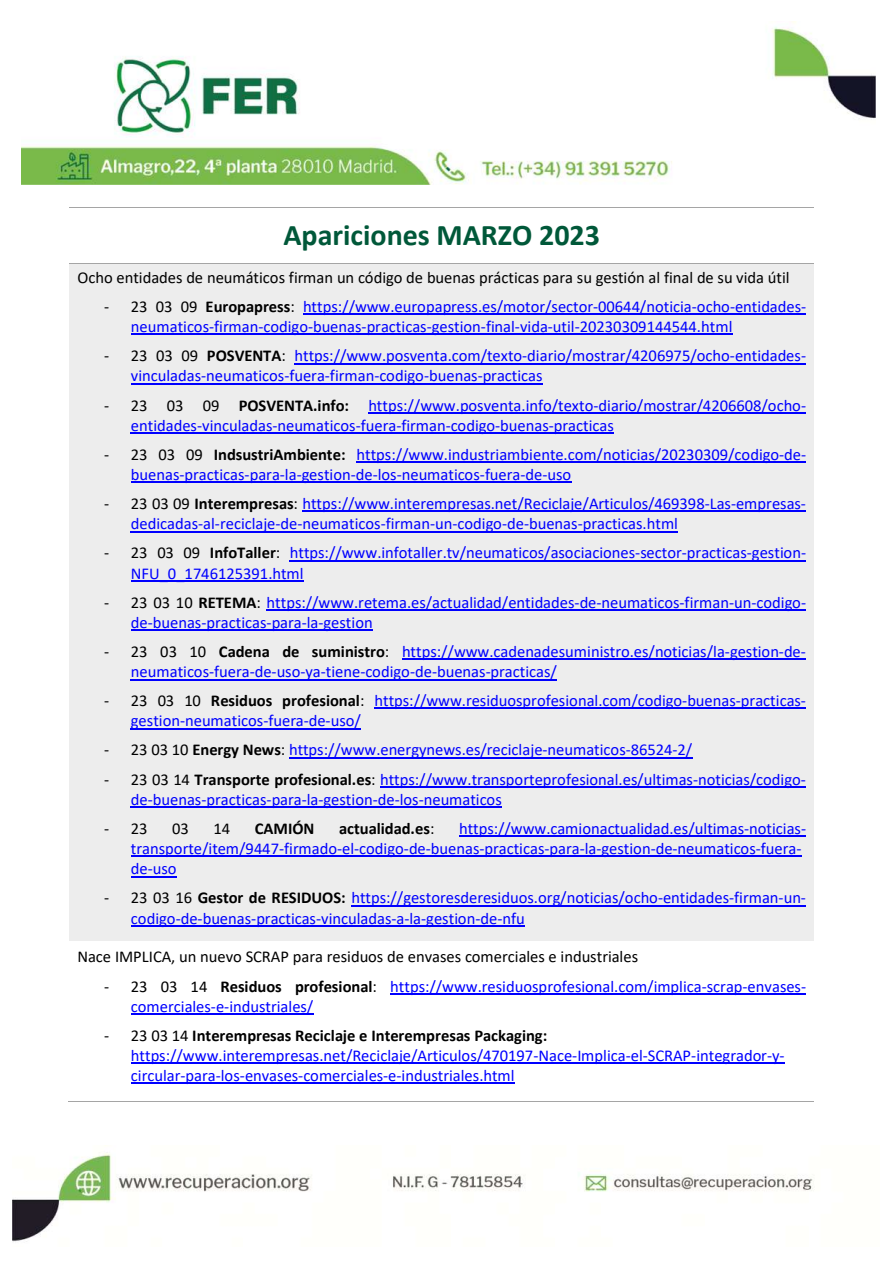
<style>
.page{position:relative;width:893px;height:1263px;background:#fff}
.page>*{position:absolute;margin:0;border:0;box-sizing:border-box;transform-origin:0 0}
.t1{font:700 30px "Calibri";color:#005839}
.t2{font:16.5px/20.1px "Calibri";color:#00f}
.t3{font:16.5px "Calibri";color:#000}
.t4{font:700 16.5px "Calibri";letter-spacing:-.005em;color:#000}
.s1{color:#000}
.s2{font-weight:700;color:#000}
.s3{font-weight:400}
</style>
<div class="page">
<img style="left:13px;top:1145px;width:801px;height:97px">
<img style="left:21px;top:21px;width:854px;height:164px">
<hr style="left:69px;top:207px;width:745px;height:1px;background:#a5a5a5">
<div style="left:69px;top:264px;width:745px;height:677px;background:#ededed"></div>
<hr style="left:303px;top:314px;width:503px;height:1px;background:#00f">
<hr style="left:131px;top:334px;width:601px;height:1px;background:#00f">
<hr style="left:294px;top:363px;width:512px;height:1px;background:#00f">
<hr style="left:131px;top:383px;width:412px;height:1px;background:#00f">
<hr style="left:368px;top:412px;width:438px;height:1px;background:#00f">
<hr style="left:131px;top:433px;width:483px;height:1px;background:#00f">
<hr style="left:356px;top:462px;width:450px;height:1px;background:#00f">
<hr style="left:131px;top:482px;width:440px;height:1px;background:#00f">
<hr style="left:303px;top:511px;width:503px;height:1px;background:#00f">
<hr style="left:131px;top:531px;width:547px;height:1px;background:#00f">
<hr style="left:290px;top:560px;width:516px;height:1px;background:#00f">
<hr style="left:131px;top:580px;width:173px;height:1px;background:#00f">
<hr style="left:267px;top:609px;width:539px;height:2px;background:#00f">
<hr style="left:131px;top:630px;width:242px;height:1px;background:#00f">
<hr style="left:402px;top:659px;width:404px;height:1px;background:#00f">
<hr style="left:131px;top:679px;width:426px;height:1px;background:#00f">
<hr style="left:374px;top:708px;width:432px;height:1px;background:#00f">
<hr style="left:131px;top:728px;width:230px;height:1px;background:#00f">
<hr style="left:289px;top:757px;width:403px;height:1px;background:#00f">
<hr style="left:380px;top:786px;width:426px;height:2px;background:#00f">
<hr style="left:131px;top:807px;width:371px;height:1px;background:#00f">
<hr style="left:459px;top:836px;width:347px;height:1px;background:#00f">
<hr style="left:131px;top:856px;width:670px;height:1px;background:#00f">
<hr style="left:131px;top:876px;width:46px;height:1px;background:#00f">
<hr style="left:351px;top:905px;width:455px;height:1px;background:#00f">
<hr style="left:131px;top:925px;width:394px;height:1px;background:#00f">
<hr style="left:69px;top:263px;width:745px;height:1px;background:#a5a5a5">
<hr style="left:390px;top:993px;width:416px;height:1px;background:#00f">
<hr style="left:131px;top:1014px;width:182px;height:1px;background:#00f">
<hr style="left:131px;top:1063px;width:653px;height:1px;background:#00f">
<hr style="left:131px;top:1083px;width:384px;height:1px;background:#00f">
<hr style="left:68px;top:1101px;width:746px;height:1px;background:#a5a5a5">
<h1 class="t1" style="left:283px;top:217px;width:318px">Apariciones MARZO 2023</h1>
<p class="t3" style="left:77px;top:267px;width:714px">Ocho entidades de neumáticos firman un código de buenas prácticas para su gestión al final de su vida útil</p>
<p class="t2" style="left:131px;top:296px;width:677px;text-indent:-27px"><span class="s1">- 23 03 09</span> <span class="s2">Europapress</span><span class="s1">:</span> https://www.europapress.es/motor/sector-00644/noticia-ocho-entidades&shy;neumaticos-firman-codigo-buenas-practicas-gestion-final-vida-util-20230309144544.html</p>
<p class="t2" style="left:131px;top:346px;width:677px;text-indent:-27px"><span class="s1">- 23 03 09</span> <span class="s2">POSVENTA</span><span class="s1">:</span> https://www.posventa.com/texto-diario/mostrar/4206975/ocho-entidades&shy;vinculadas-neumaticos-fuera-firman-codigo-buenas-practicas</p>
<p class="t2" style="left:131px;top:395px;width:677px;text-indent:-27px"><span class="s1">- 23 03 09</span> <span class="s2">POSVENTA.info:</span> https://www.posventa.info/texto-diario/mostrar/4206608/ocho&shy;entidades-vinculadas-neumaticos-fuera-firman-codigo-buenas-practicas</p>
<p class="t2" style="left:131px;top:444px;width:677px;text-indent:-27px"><span class="s1">- 23 03 09</span> <span class="s2">IndsustriAmbiente:</span> https://www.industriambiente.com/noticias/20230309/codigo-de&shy;buenas-practicas-para-la-gestion-de-los-neumaticos-fuera-de-uso</p>
<p class="t2" style="left:131px;top:493px;width:677px;text-indent:-27px"><span class="s1">- 23 03 09</span> <span class="s2">Interempresas</span><span class="s1">:</span> https://www.interempresas.net/Reciclaje/Articulos/469398-Las-empresas&shy;dedicadas-al-reciclaje-de-neumaticos-firman-un-codigo-de-buenas-practicas.html</p>
<p class="t2" style="left:131px;top:543px;width:677px;text-indent:-27px"><span class="s1">- 23 03 09</span> <span class="s2">InfoTaller</span><span class="s1">:</span> https://www.infotaller.tv/neumaticos/asociaciones-sector-practicas-gestion-<br>NFU_0_1746125391.html</p>
<p class="t2" style="left:131px;top:592px;width:677px;text-indent:-27px"><span class="s1">- 23 03 10</span> <span class="s2">RETEMA</span><span class="s1">:</span> https://www.retema.es/actualidad/entidades-de-neumaticos-firman-un-codigo&shy;de-buenas-practicas-para-la-gestion</p>
<p class="t2" style="left:131px;top:641px;width:677px;text-indent:-27px"><span class="s1">- 23 03 10</span> <span class="s2">Cadena de suministro</span><span class="s1">:</span> https://www.cadenadesuministro.es/noticias/la-gestion-de&shy;neumaticos-fuera-de-uso-ya-tiene-codigo-de-buenas-practicas/</p>
<p class="t2" style="left:131px;top:690px;width:676px;text-indent:-27px"><span class="s1">- 23 03 10</span> <span class="s2">Residuos profesional</span><span class="s1">:</span> https://www.residuosprofesional.com/codigo-buenas-practicas&shy;gestion-neumaticos-fuera-de-uso/</p>
<p class="t2" style="left:104px;top:740px;width:589px"><span class="s1">- 23 03 10</span> <span class="s2">Energy News</span><span class="s1">:</span> https://www.energynews.es/reciclaje-neumaticos-86524-2/</p>
<p class="t2" style="left:131px;top:769px;width:677px;text-indent:-27px"><span class="s1">- 23 03 14</span> <span class="s2">Transporte profesional.es</span><span class="s1">:</span> https://www.transporteprofesional.es/ultimas-noticias/codigo&shy;de-buenas-practicas-para-la-gestion-de-los-neumaticos</p>
<p class="t3" style="left:104px;top:818px;width:45px">- 23</p>
<p class="t3" style="left:172px;top:818px;width:18px">03</p>
<p class="t3" style="left:213px;top:818px;width:18px">14</p>
<p class="t4" style="left:255px;top:818px;width:61px">CAMIÓN</p>
<p class="t4" style="left:339px;top:818px;width:97px">actualidad.es<span class="s3">:</span></p>
<p class="t2" style="left:131px;top:818px;width:677px;text-indent:328px">https://www.camionactualidad.es/ultimas-noticias&shy;transporte/item/9447-firmado-el-codigo-de-buenas-practicas-para-la-gestion-de-neumaticos-fuera&shy;de-uso</p>
<p class="t2" style="left:131px;top:888px;width:677px;text-indent:-27px"><span class="s1">- 23 03 16</span> <span class="s2">Gestor de RESIDUOS:</span> https://gestoresderesiduos.org/noticias/ocho-entidades-firman-un&shy;codigo-de-buenas-practicas-vinculadas-a-la-gestion-de-nfu</p>
<p class="t3" style="left:77px;top:947px;width:562px">Nace IMPLICA, un nuevo SCRAP para residuos de envases comerciales e industriales</p>
<p class="t2" style="left:131px;top:976px;width:677px;text-indent:-27px"><span class="s1">- 23 03 14</span> <span class="s2">Residuos profesional</span><span class="s1">:</span> https://www.residuosprofesional.com/implica-scrap-envases&shy;comerciales-e-industriales/</p>
<p class="t2" style="left:131px;top:1025px;width:655px;text-indent:-27px"><span class="s1">- 23 03 14</span> <span class="s2">Interempresas Reciclaje e Interempresas Packaging: </span>https://www.interempresas.net/Reciclaje/Articulos/470197-Nace-Implica-el-SCRAP-integrador-y&shy;circular-para-los-envases-comerciales-e-industriales.html</p>
</div>
